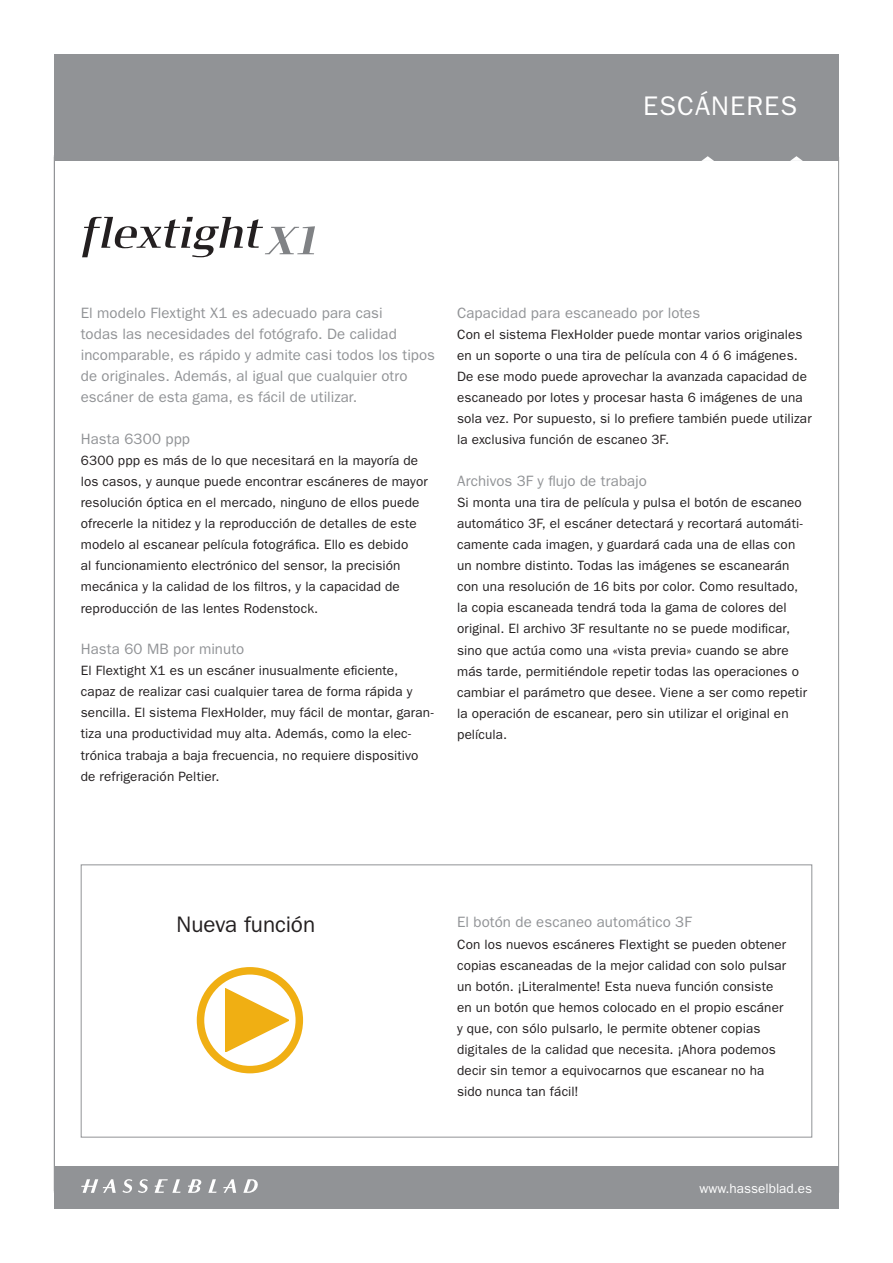
<style>
.page{position:relative;width:893px;height:1263px;background:#fff}
.page>*{position:absolute;margin:0;border:0;box-sizing:border-box;transform-origin:0 0}
.t1{font:27px "ITC Franklin Gothic Std";letter-spacing:.04em;color:#fff}
.t2{font:22.5px "ITC Franklin Gothic Std";letter-spacing:-.005em;color:#231f20}
.t3{font:15px/21px "ITC Franklin Gothic Std";letter-spacing:.005em;color:#919396}
.t4{font:13.5px/21px "ITC Franklin Gothic Std";letter-spacing:.01em;color:#231f20}
.t5{font:13.5px "ITC Franklin Gothic Std";color:#fff}
</style>
<div class="page">
<div style="left:54px;top:1166px;width:785px;height:43px;background:#919396"></div>
<div style="left:54px;top:54px;width:785px;height:106px;background:#919396"></div>
<svg style="left:701px;top:156px;width:13px;height:5px"></svg>
<svg style="left:790px;top:156px;width:13px;height:5px"></svg>
<hr style="left:54px;top:157px;width:1px;height:1036px;background:#919396">
<hr style="left:838px;top:157px;width:1px;height:1036px;background:#919396">
<svg style="left:81px;top:1179px;width:67px;height:14px"></svg>
<svg style="left:223px;top:1179px;width:13px;height:14px"></svg>
<svg style="left:243px;top:1179px;width:15px;height:14px"></svg>
<svg style="left:155px;top:1179px;width:26px;height:14px"></svg>
<svg style="left:188px;top:1179px;width:29px;height:14px"></svg>
<svg style="left:196px;top:967px;width:108px;height:107px"></svg>
<div style="left:197px;top:967px;width:106px;height:106px;border:8px solid #f0af13;border-radius:50%"></div>
<div style="left:81px;top:864px;width:731px;height:273px;border:1px solid #919396"></div>
<svg style="left:82px;top:217px;width:233px;height:40px"></svg>
<h1 class="t1" style="left:643px;top:90px;width:155px">escáneres</h1>
<p class="t3" style="left:81px;top:303px;width:356px">El modelo Flextight X1 es adecuado para casi<br>todas las necesidades del fotógrafo. De calidad incomparable, es rápido y admite casi todos los tipos de originales. Además, al igual que cualquier otro escáner de esta gama, es fácil de utilizar.</p>
<p class="t3" style="left:81px;top:429px;width:111px">Hasta 6300 ppp</p>
<p class="t4" style="left:81px;top:450px;width:348px">6300 ppp es más de lo que necesitará en la mayoría de los casos, y aunque puede encontrar escáneres de mayor resolución óptica en el mercado, ninguno de ellos puede ofrecerle la nitidez y la reproducción de detalles de este modelo al escanear película fotográfica. Ello es debido<br>al funcionamiento electrónico del sensor, la precisión mecánica y la calidad de los filtros, y la capacidad de reproducción de las lentes Rodenstock.</p>
<p class="t3" style="left:81px;top:639px;width:165px">Hasta 60 MB por minuto</p>
<p class="t4" style="left:81px;top:660px;width:354px">El Flextight X1 es un escáner inusualmente eficiente, capaz de realizar casi cualquier tarea de forma rápida y sencilla. El sistema FlexHolder, muy fácil de montar, garan&shy;tiza una productividad muy alta. Además, como la elec&shy;trónica trabaja a baja frecuencia, no requiere dispositivo de refrigeración Peltier.</p>
<p class="t3" style="left:457px;top:303px;width:245px">Capacidad para escaneado por lotes</p>
<p class="t4" style="left:457px;top:324px;width:356px">Con el sistema FlexHolder puede montar varios originales en un soporte o una tira de película con 4 ó 6 imágenes.<br>De ese modo puede aprovechar la avanzada capacidad de escaneado por lotes y procesar hasta 6 imágenes de una sola vez. Por supuesto, si lo prefiere también puede utilizar la exclusiva función de escaneo 3F.</p>
<p class="t3" style="left:457px;top:471px;width:191px">Archivos 3F y flujo de trabajo</p>
<p class="t4" style="left:457px;top:492px;width:351px">Si monta una tira de película y pulsa el botón de escaneo automático 3F, el escáner detectará y recortará automáti&shy;camente cada imagen, y guardará cada una de ellas con un nombre distinto. Todas las imágenes se escanearán con una resolución de 16 bits por color. Como resultado, la copia escaneada tendrá toda la gama de colores del original. El archivo 3F resultante no se puede modificar, sino que actúa como una «vista previa» cuando se abre más tarde, permitiéndole repetir todas las operaciones o cambiar el parámetro que desee. Viene a ser como repetir la operación de escanear, pero sin utilizar el original en película.</p>
<h2 class="t2" style="left:177px;top:911px;width:140px">N ueva función</h2>
<p class="t3" style="left:457px;top:912px;width:236px">El botón de escaneo automático 3F</p>
<p class="t4" style="left:457px;top:933px;width:331px">Con los nuevos escáneres Flextight se pueden obtener copias escaneadas de la mejor calidad con solo pulsar un botón. ¡Literalmente! Esta nueva función consiste en un botón que hemos colocado en el propio escáner y que, con sólo pulsarlo, le permite obtener copias digitales de la calidad que necesita. ¡Ahora podemos decir sin temor a equivocarnos que escanear no ha sido nunca tan fácil!</p>
<p class="t5" style="left:700px;top:1180px;width:114px">www.hasselblad.es</p>
</div>
